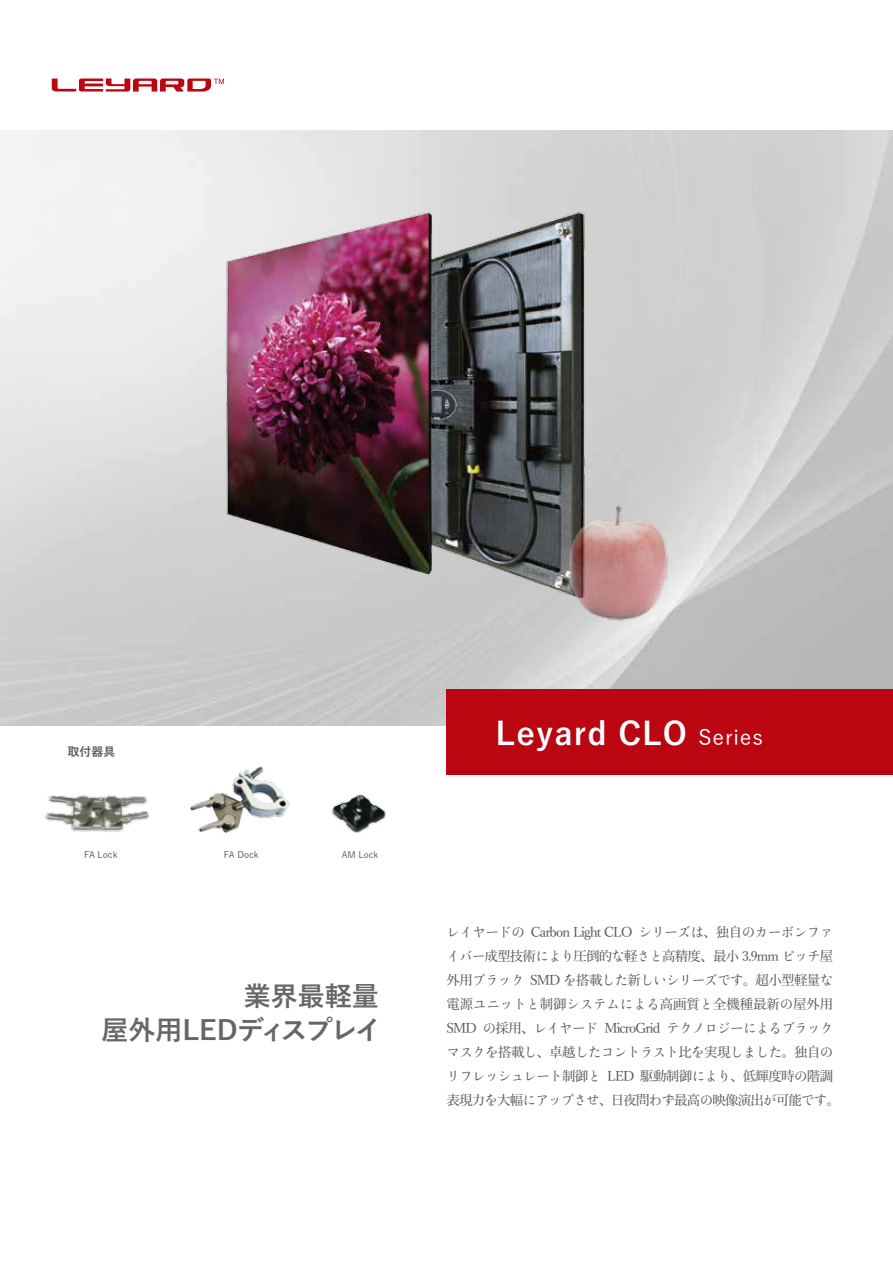
<style>
.page{position:relative;width:893px;height:1263px;background:#fff}
.page>*{position:absolute;margin:0;border:0;box-sizing:border-box;transform-origin:0 0}
.t1{font:700 31.5px "Yu Go";letter-spacing:.04em;color:#fff}
.t2{font:700 27px/34.5px "Yu Go";color:#666;text-align:right}
.t3{font:500 13.5px/24px "Yu Min 36 p Kn";letter-spacing:-.05em;color:#595757}
.t4{font:700 12px "Yu Go";color:#595757}
.t5{font:500 9px "Yu Go";color:#595757}
.s1{font-weight:500;font-size:21px}
</style>
<div class="page">
<img style="left:0;top:131px;width:893px;height:594px">
<div style="left:447px;top:689px;width:446px;height:85px;background:#bb0611"></div>
<svg style="left:52px;top:78px;width:172px;height:14px"></svg>
<img style="left:112px;top:195px;width:599px;height:417px">
<img style="left:566px;top:503px;width:105px;height:120px">
<img style="left:44px;top:795px;width:106px;height:37px">
<img style="left:190px;top:767px;width:99px;height:65px">
<img style="left:331px;top:794px;width:55px;height:39px">
<p class="t4" style="left:67px;top:745px;width:50px">取付器具</p>
<p class="t5" style="left:84px;top:846px;width:35px">FA Lock</p>
<p class="t5" style="left:224px;top:846px;width:36px">FA Dock</p>
<p class="t5" style="left:342px;top:846px;width:38px">AM Lock</p>
<h2 class="t2" style="left:101px;top:979px;width:281px">業界最軽量<br>屋外用LEDディスプレイ</h2>
<h1 class="t1" style="left:496px;top:716px;width:269px">Leyard CLO <span class="s1">Series</span></h1>
<p class="t3" style="left:446px;top:919px;width:395px">レイヤードの Carbon Light CLO シリーズは、独自のカーボンファイバー成型技術により圧倒的な軽さと高精度、最小 3.9mm ピッチ屋外用ブラック SMD を搭載した新しいシリーズです。超小型軽量な電源ユニットと制御システムによる高画質と全機種最新の屋外用SMD の採用、レイヤード MicroGrid テクノロジーによるブラックマスクを搭載し、卓越したコントラスト比を実現しました。独自のリフレッシュレート制御と LED 駆動制御により、低輝度時の階調表現力を大幅にアップさせ、日夜問わず最高の映像演出が可能です。</p>
</div>
